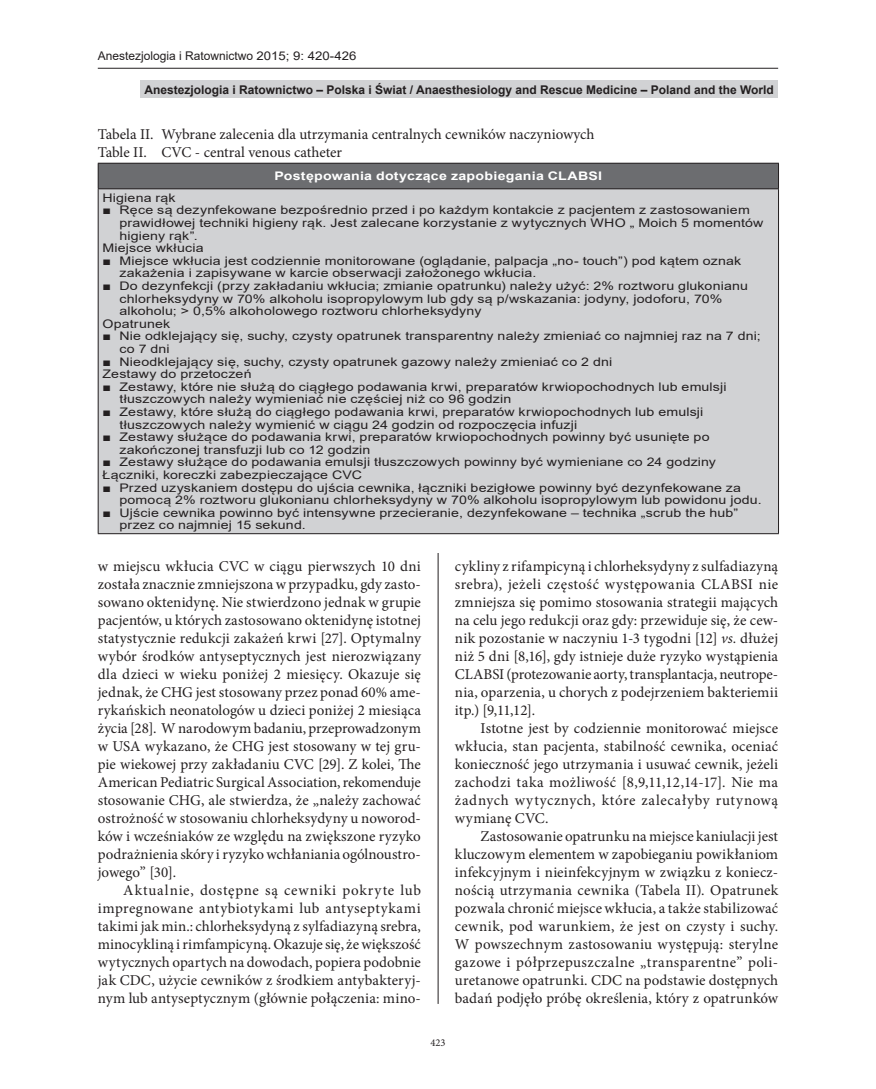
<style>
.page{position:relative;width:876px;height:1089px;background:#fff}
.page>*{position:absolute;margin:0;border:0;box-sizing:border-box;transform-origin:0 0}
.t1{font:15px/18px "Minion Pro";letter-spacing:.005em;color:#231f20;text-align:justify}
.t2{font:700 12px "Arial";color:#231f20}
.t3{font:12px "Arial";color:#231f20}
.t4{font:11.85px/12.6px "Arial";letter-spacing:.01em;color:#231f20;scale:1.2 1}
.t5{font:700 11.85px "Arial";letter-spacing:.02em;color:#fff;scale:1.2 1}
.t6{font:10.5px "Minion Pro";color:#231f20}
.s1{font-style:italic}
</style>
<div class="page">
<hr style="left:438px;top:123px;width:1px;height:880px;background:#231f20">
<hr style="left:98px;top:68px;width:680px;height:1px;background:#231f20">
<div style="left:140px;top:81px;width:638px;height:17px;background:#d1d2d4"></div>
<div style="left:98px;top:123px;width:680px;height:430px;background:#fff"></div>
<div style="left:98px;top:163px;width:680px;height:26px;background:#6c6d70"></div>
<div style="left:98px;top:189px;width:680px;height:344px;background:#d1d2d4"></div>
<hr style="left:98px;top:189px;width:1px;height:344px;background:#231f20">
<hr style="left:778px;top:189px;width:1px;height:344px;background:#231f20">
<hr style="left:98px;top:533px;width:681px;height:1px;background:#231f20">
<hr style="left:98px;top:163px;width:681px;height:1px;background:#231f20">
<svg style="left:98px;top:164px;width:1px;height:24px"></svg>
<svg style="left:778px;top:164px;width:1px;height:24px"></svg>
<hr style="left:98px;top:188px;width:681px;height:1px;background:#231f20">
<p class="t3" style="left:98px;top:47px;width:260px">Anestezjologia i Ratownictwo 2015; 9: 420-426</p>
<p class="t2" style="left:144px;top:81px;width:631px">Anestezjologia i Ratownictwo – Polska i Świat / Anaesthesiology and Rescue Medicine – Poland and the World</p>
<p class="t1" style="left:98px;top:125px;width:498px">Tabela II. Wybrane zalecenia dla utrzymania centralnych cewników naczyniowych<br>Table II. CVC - central venous catheter</p>
<p class="t5" style="left:274px;top:168px;width:275px">Postępowania dotyczące zapobiegania CLABSI</p>
<p class="t4" style="left:102px;top:191px;width:63px">Higiena rąk</p>
<p class="t4" style="left:102px;top:204px;width:541px">■ Ręce są dezynfekowane bezpośrednio przed i po każdym kontakcie z pacjentem z zastosowaniem</p>
<p class="t4" style="left:119px;top:216px;width:538px">prawidłowej techniki higieny rąk. Jest zalecane korzystanie z wytycznych WHO „ Moich 5 momentów</p>
<p class="t4" style="left:119px;top:229px;width:67px">higieny rąk”.</p>
<p class="t4" style="left:102px;top:241px;width:86px">Miejsce wkłucia</p>
<p class="t4" style="left:119px;top:254px;width:520px;text-indent:-17px">■ Miejsce wkłucia jest codziennie monitorowane (oglądanie, palpacja „no- touch”) pod kątem oznak zakażenia i zapisywane w karcie obserwacji założonego wkłucia.</p>
<p class="t4" style="left:102px;top:279px;width:539px">■ Do dezynfekcji (przy zakładaniu wkłucia; zmianie opatrunku) należy użyć: 2% roztworu glukonianu</p>
<p class="t4" style="left:119px;top:292px;width:504px">chlorheksydyny w 70% alkoholu isopropylowym lub gdy są p/wskazania: jodyny, jodoforu, 70%</p>
<p class="t4" style="left:119px;top:304px;width:303px">alkoholu; &gt; 0,5% alkoholowego roztworu chlorheksydyny</p>
<p class="t4" style="left:102px;top:317px;width:58px">Opatrunek</p>
<p class="t4" style="left:119px;top:330px;width:536px;text-indent:-17px">■ Nie odklejający się, suchy, czysty opatrunek transparentny należy zmieniać co najmniej raz na 7 dni; co 7 dni</p>
<p class="t4" style="left:102px;top:355px;width:426px">■ Nieodklejający się, suchy, czysty opatrunek gazowy należy zmieniać co 2 dni<br>Zestawy do przetoczeń</p>
<p class="t4" style="left:119px;top:380px;width:507px;text-indent:-17px">■ Zestawy, które nie służą do ciągłego podawania krwi, preparatów krwiopochodnych lub emulsji tłuszczowych należy wymieniać nie częściej niż co 96 godzin</p>
<p class="t4" style="left:119px;top:405px;width:488px;text-indent:-17px">■ Zestawy, które służą do ciągłego podawania krwi, preparatów krwiopochodnych lub emulsji tłuszczowych należy wymienić w ciągu 24 godzin od rozpoczęcia infuzji</p>
<p class="t4" style="left:119px;top:430px;width:493px;text-indent:-17px">■ Zestawy służące do podawania krwi, preparatów krwiopochodnych powinny być usunięte po zakończonej transfuzji lub co 12 godzin</p>
<p class="t4" style="left:102px;top:456px;width:513px">■ Zestawy służące do podawania emulsji tłuszczowych powinny być wymieniane co 24 godziny<br>Łączniki, koreczki zabezpieczające CVC</p>
<p class="t4" style="left:119px;top:481px;width:537px;text-indent:-17px">■ Przed uzyskaniem dostępu do ujścia cewnika, łączniki bezigłowe powinny być dezynfekowane za pomocą 2% roztworu glukonianu chlorheksydyny w 70% alkoholu isopropylowym lub powidonu jodu.</p>
<p class="t4" style="left:119px;top:506px;width:517px;text-indent:-17px">■ Ujście cewnika powinno być intensywne przecieranie, dezynfekowane – technika „scrub the hub” przez co najmniej 15 sekund.</p>
<p class="t1" style="left:98px;top:557px;width:325px">w miejscu wkłucia CVC w ciągu pierwszych 10 dni została znacznie zmniejszona w przypadku, gdy zasto&shy;sowano oktenidynę. Nie stwierdzono jednak w grupie pacjentów, u których zastosowano oktenidynę istotnej statystycznie redukcji zakażeń krwi [27]. Optymalny wybór środków antyseptycznych jest nierozwiązany dla dzieci w wieku poniżej 2 miesięcy. Okazuje się jednak, że CHG jest stosowany przez ponad 60% ame&shy;rykańskich neonatologów u dzieci poniżej 2 miesiąca życia [28]. Wnarodowym badaniu, przeprowadzonym w USA wykazano, że CHG jest stosowany w tej gru&shy;pie wiekowej przy zakładaniu CVC [29]. Z kolei, The American Pediatric Surgical Association, rekomenduje stosowanie CHG, ale stwierdza, że „należy zachować ostrożność w stosowaniu chlorheksydyny u noworod&shy;ków i wcześniaków ze względu na zwiększone ryzyko podrażnienia skóry i ryzyko wchłaniania ogólnoustro&shy;jowego” [30].</p>
<p class="t1" style="left:98px;top:881px;width:325px;text-indent:26px">Aktualnie, dostępne są cewniki pokryte lub impregnowane antybiotykami lub antyseptykami takimi jak min.: chlorheksydyną z sylfadiazyną srebra, minocykliną irimfampicyną. Okazuje się, że większość wytycznych opartych na dowodach, popiera podobnie jak CDC, użycie cewników z środkiem antybakteryj&shy;nym lub antyseptycznym (głównie połączenia: mino-</p>
<p class="t1" style="left:455px;top:557px;width:325px">cykliny z rifampicyną i chlorheksydyny z sulfadiazyną srebra), jeżeli częstość występowania CLABSI nie zmniejsza się pomimo stosowania strategii mających na celu jego redukcji oraz gdy: przewiduje się, że cew&shy;nik pozostanie w naczyniu 1-3 tygodni [12] <span class="s1">vs.</span> dłużej niż 5 dni [8,16], gdy istnieje duże ryzyko wystąpienia CLABSI (protezowanie aorty, transplantacja, neutrope&shy;nia, oparzenia, u chorych z podejrzeniem bakteriemii itp.) [9,11,12].</p>
<p class="t1" style="left:455px;top:719px;width:325px;text-indent:26px">Istotne jest by codziennie monitorować miejsce wkłucia, stan pacjenta, stabilność cewnika, oceniać konieczność jego utrzymania i usuwać cewnik, jeżeli zachodzi taka możliwość [8,9,11,12,14-17]. Nie ma żadnych wytycznych, które zalecałyby rutynową wymianę CVC.</p>
<p class="t1" style="left:455px;top:827px;width:325px;text-indent:26px">Zastosowanie opatrunku na miejsce kaniulacji jest kluczowym elementem w zapobieganiu powikłaniom infekcyjnym i nieinfekcyjnym w związku z koniecz&shy;nością utrzymania cewnika (Tabela II). Opatrunek pozwala chronić miejsce wkłucia, a także stabilizować cewnik, pod warunkiem, że jest on czysty i suchy.<br>W powszechnym zastosowaniu występują: sterylne gazowe i półprzepuszczalne „transparentne” poli&shy;uretanowe opatrunki. CDC na podstawie dostępnych badań podjęło próbę określenia, który z opatrunków</p>
<p class="t6" style="left:430px;top:1035px;width:17px">423</p>
</div>
